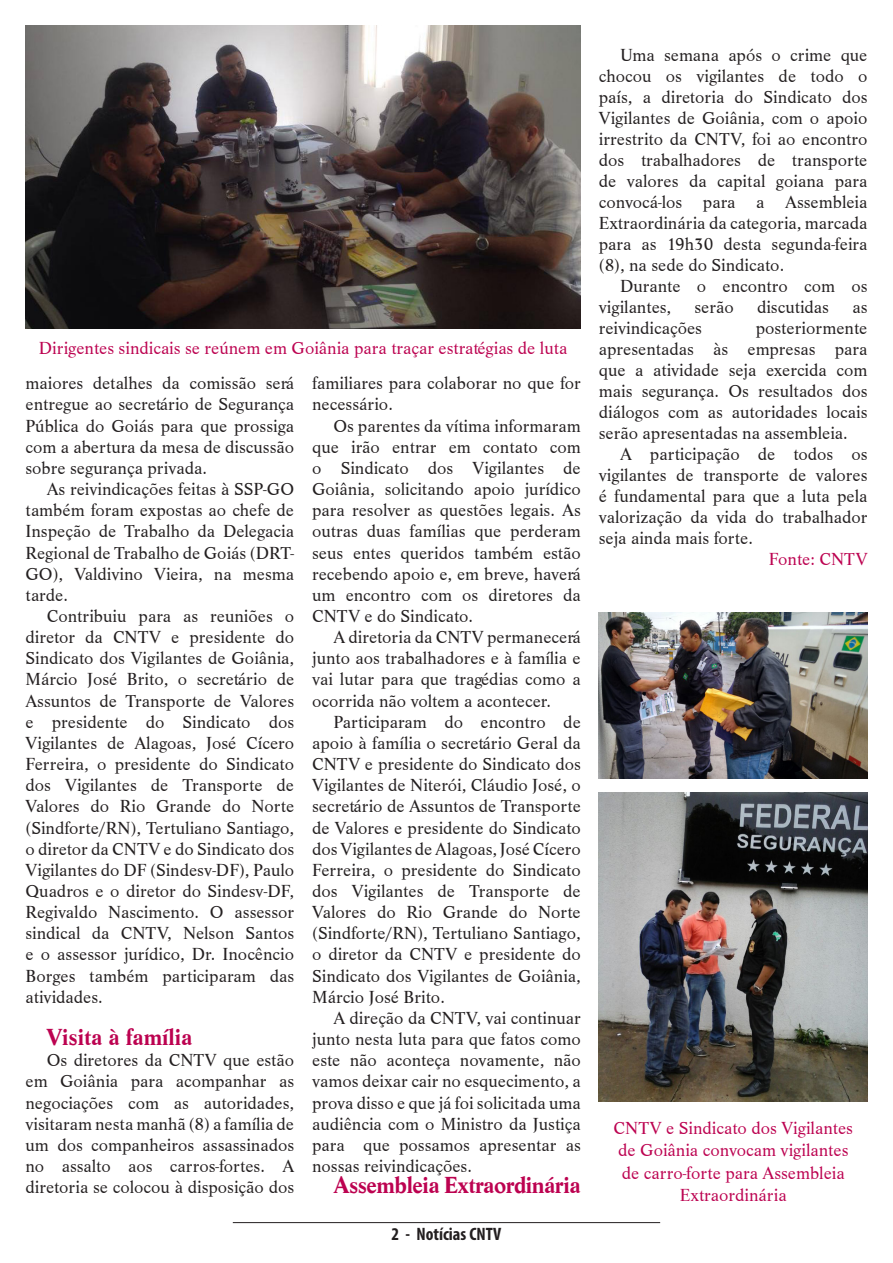
<style>
.page{position:relative;width:893px;height:1263px;background:#fff}
.page>*{position:absolute;margin:0;border:0;box-sizing:border-box;transform-origin:0 0}
.t1{font:700 24px "Life T";letter-spacing:-.02em;color:#bc0250}
.t2{font:700 24px "Life T";color:#bc0250}
.t3{font:18px/21.1px "Life T";color:#231f20;text-align:justify}
.t4{font:18px/22.5px "Life T";color:#bc0250;text-align:center}
.t5{font:700 condensed 18px "Myriad Pro";color:#231f20}
</style>
<div class="page">
<hr style="left:233px;top:1222px;width:427px;height:1px;background:#231f20">
<img style="left:26px;top:26px;width:555px;height:303px">
<img style="left:599px;top:792px;width:268px;height:309px">
<img style="left:599px;top:613px;width:269px;height:165px">
<p class="t4" style="left:39px;top:337px;width:530px">Dirigentes sindicais se reúnem em Goiânia para traçar estratégias de luta</p>
<p class="t3" style="left:26px;top:373px;width:270px">maiores detalhes da comissão será entregue ao secretário de Segurança Pública do Goiás para que prossiga com a abertura da mesa de discussão sobre segurança privada.</p>
<p class="t3" style="left:26px;top:479px;width:270px;text-indent:21px">As reivindicações feitas à SSP-GO também foram expostas ao chefe de Inspeção de Trabalho da Delegacia Regional de Trabalho de Goiás (DRT-GO), Valdivino Vieira, na mesma tarde.</p>
<p class="t3" style="left:26px;top:606px;width:270px;text-indent:21px">Contribuiu para as reuniões o diretor da CNTV e presidente do Sindicato dos Vigilantes de Goiânia, Márcio José Brito, o secretário de Assuntos de Transporte de Valores e presidente do Sindicato dos Vigilantes de Alagoas, José Cícero Ferreira, o presidente do Sindicato dos Vigilantes de Transporte de Valores do Rio Grande do Norte (Sindforte/RN), Tertuliano Santiago, o diretor da CNTV e do Sindicato dos Vigilantes do DF (Sindesv-DF), Paulo Quadros e o diretor do Sindesv-DF, Regivaldo Nascimento. O assessor sindical da CNTV, Nelson Santos e o assessor jurídico, Dr. Inocêncio Borges também participaram das atividades.</p>
<p class="t2" style="left:47px;top:1023px;width:147px">Visita à família</p>
<p class="t3" style="left:26px;top:1050px;width:270px;text-indent:21px">Os diretores da CNTV que estão em Goiânia para acompanhar as negociações com as autoridades, visitaram nesta manhã (8) a família de um dos companheiros assassinados no assalto aos carros-fortes. A diretoria se colocou à disposição dos</p>
<p class="t3" style="left:312px;top:373px;width:270px">familiares para colaborar no que for necessário.</p>
<p class="t3" style="left:312px;top:415px;width:270px;text-indent:21px">Os parentes da vítima informaram que irão entrar em contato com o Sindicato dos Vigilantes de Goiânia, solicitando apoio jurídico para resolver as questões legais. As outras duas famílias que perderam seus entes queridos também estão recebendo apoio e, em breve, haverá um encontro com os diretores da CNTV e do Sindicato.</p>
<p class="t3" style="left:312px;top:627px;width:270px;text-indent:21px">A diretoria da CNTV permanecerá junto aos trabalhadores e à família e vai lutar para que tragédias como a ocorrida não voltem a acontecer.</p>
<p class="t3" style="left:312px;top:711px;width:270px;text-indent:21px">Participaram do encontro de apoio à família o secretário Geral da CNTV e presidente do Sindicato dos Vigilantes de Niterói, Cláudio José, o secretário de Assuntos de Transporte de Valores e presidente do Sindicato dos Vigilantes de Alagoas, José Cícero Ferreira, o presidente do Sindicato dos Vigilantes de Transporte de Valores do Rio Grande do Norte (Sindforte/RN), Tertuliano Santiago, o diretor da CNTV e presidente do Sindicato dos Vigilantes de Goiânia, Márcio José Brito.</p>
<p class="t3" style="left:312px;top:1007px;width:270px;text-indent:21px">A direção da CNTV, vai continuar junto nesta luta para que fatos como este não aconteça novamente, não vamos deixar cair no esquecimento, a prova disso e que já foi solicitada uma audiência com o Ministro da Justiça para que possamos apresentar as nossas reivindicações.</p>
<p class="t1" style="left:333px;top:1171px;width:249px">Assembleia Extraordinária</p>
<p class="t5" style="left:392px;top:1223px;width:111px">2 - Notícias CNTV</p>
<p class="t3" style="left:599px;top:44px;width:270px;text-indent:21px">Uma semana após o crime que chocou os vigilantes de todo o país, a diretoria do Sindicato dos Vigilantes de Goiânia, com o apoio irrestrito da CNTV, foi ao encontro dos trabalhadores de transporte de valores da capital goiana para convocá-los para a Assembleia Extraordinária da categoria, marcada para as 19h30 desta segunda-feira (8), na sede do Sindicato.</p>
<p class="t3" style="left:599px;top:275px;width:270px;text-indent:21px">Durante o encontro com os vigilantes,</p>
<p class="t3" style="left:694px;top:296px;width:41px">serão</p>
<p class="t3" style="left:757px;top:296px;width:73px">discutidas</p>
<p class="t3" style="left:852px;top:296px;width:17px">as</p>
<p class="t3" style="left:599px;top:317px;width:105px">reivindicações</p>
<p class="t3" style="left:599px;top:317px;width:270px;text-indent:157px">posteriormente apresentadas às empresas para que a atividade seja exercida com mais segurança. Os resultados dos diálogos com as autoridades locais serão apresentadas na assembleia.</p>
<p class="t3" style="left:599px;top:443px;width:270px;text-indent:21px">A participação de todos os vigilantes de transporte de valores é fundamental para que a luta pela valorização da vida do trabalhador seja ainda mais forte.</p>
<p class="t4" style="left:769px;top:547px;width:100px">Fonte: CNTV</p>
<p class="t4" style="left:614px;top:1116px;width:241px">CNTV e Sindicato dos Vigilantes de Goiânia convocam vigilantes de carro-forte para Assembleia<br>Extraordinária</p>
</div>
